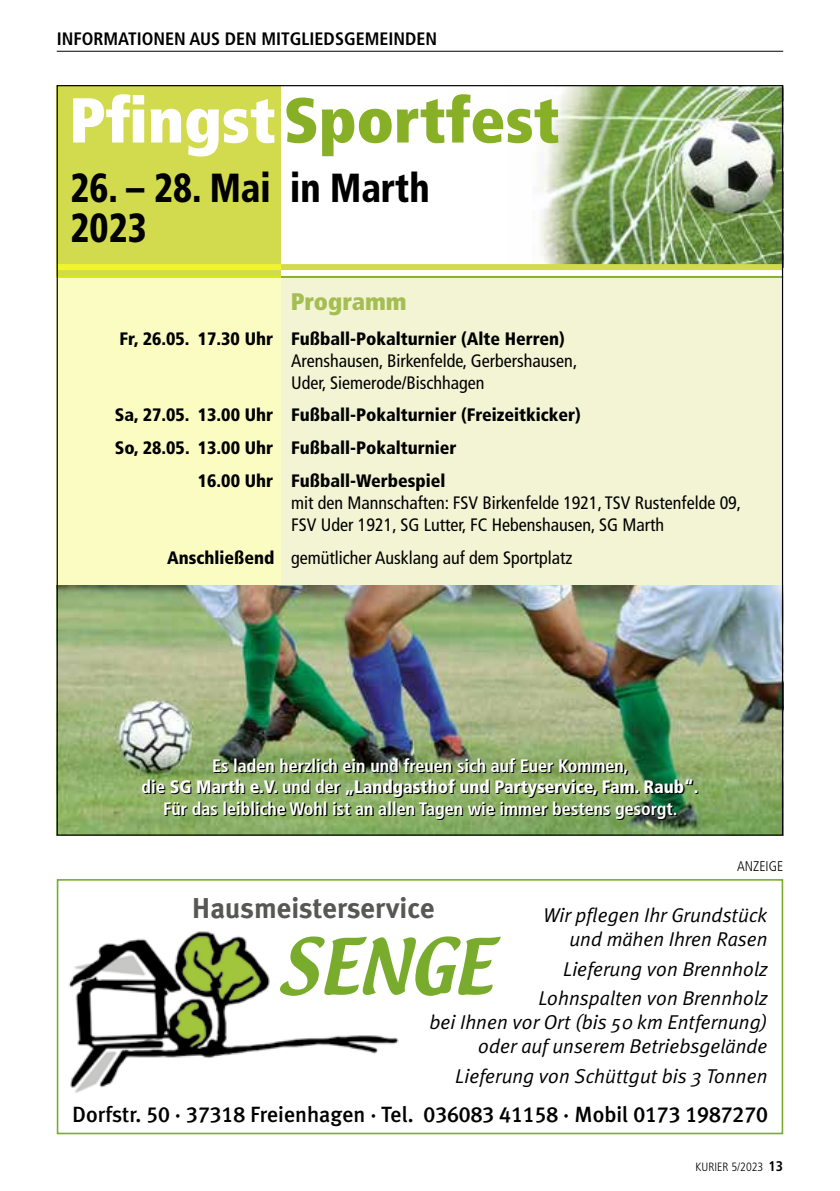
<style>
.page{position:relative;width:840px;height:1191px;background:#fff}
.page>*{position:absolute;margin:0;border:0;box-sizing:border-box;transform-origin:0 0}
.t1{font:68px "Textile";color:#79ac2c}
.t2{font:900 condensed 63.4px "Frutiger LT Std";color:#88b027}
.t3{font:900 condensed 40.6px/40px "Frutiger LT Std";color:#000;scale:.9 1}
.t4{font:700 28.6px "Meta Plus";color:#575756}
.t5{font:900 condensed 24px "Frutiger LT Std";color:#a4be53}
.t6{font:500 22px "Meta Plus";color:#000}
.t7{font:italic 20px/24px "Meta Plus Normal";color:#000;text-align:right}
.t8{font:condensed 18px/21.6px "Frutiger LT Std";color:#000}
.t9{font:900 condensed 18px "Frutiger LT Std";color:#000}
.t10{font:700 condensed 18px/21.6px "Frutiger LT Std";color:#fff;text-align:center}
.t11{font:700 condensed 18px "Frutiger LT Std";color:#000}
.t12{font:300 condensed 14px "Frutiger LT Std";color:#000}
.t13{font:300 condensed 12px "Frutiger LT Std";color:#000}
.s1{color:#fff}
.s2{font-weight:900}
.s3{font-family:"Meta Plus Medium Caps";font-weight:400}
.s4{font-weight:700;font-size:14px}
</style>
<div class="page">
<hr style="left:57px;top:51px;width:725px;height:1px;background:#000">
<div style="left:57px;top:277px;width:725px;height:308px;background:#f2f4d3"></div>
<img style="left:540px;top:87px;width:240px;height:177px">
<div style="left:57px;top:264px;width:725px;height:6px;background:#d2db4d"></div>
<hr style="left:57px;top:276px;width:725px;height:2px;background:#88b027">
<svg style="left:59px;top:87px;width:222px;height:498px;background:#ebef94"></svg>
<img style="left:59px;top:585px;width:721px;height:248px">
<div style="left:57px;top:879px;width:725px;height:255px;background:#fff;border:2px solid #79ac2c"></div>
<img style="left:68px;top:931px;width:331px;height:162px">
<p class="t11" style="left:57px;top:28px;width:381px">INFORMATIONEN AUS DEN MITGLIEDSGEMEINDEN</p>
<h2 class="t2" style="left:69px;top:82px;width:491px"><span class="s1">Pfingst</span>Sportfest</h2>
<h3 class="t3" style="left:71px;top:168px;width:400px">26. – 28. Mai in Marth<br>2023</h3>
<h3 class="t5" style="left:290px;top:287px;width:117px">Programm</h3>
<p class="t9" style="left:119px;top:328px;width:447px">Fr, 26.05. 17.30 Uhr Fußball-Pokalturnier (Alte Herren)</p>
<p class="t8" style="left:291px;top:350px;width:287px">Arenshausen, Birkenfelde, Gerbershausen,<br>Uder, Siemerode/Bischhagen</p>
<p class="t9" style="left:115px;top:404px;width:467px">Sa, 27.05. 13.00 Uhr Fußball-Pokalturnier (Freizeitkicker)</p>
<p class="t9" style="left:115px;top:437px;width:343px">So, 28.05. 13.00 Uhr Fußball-Pokalturnier</p>
<p class="t9" style="left:198px;top:470px;width:249px">16.00 Uhr Fußball-Werbespiel</p>
<p class="t8" style="left:291px;top:492px;width:451px">mit den Mannschaften: FSV Birkenfelde 1921, TSV Rustenfelde 09,<br>FSV Uder 1921, SG Lutter, FC Hebenshausen, SG Marth</p>
<p class="t8" style="left:167px;top:546px;width:407px"><span class="s2">Anschließend</span> gemütlicher Ausklang auf dem Sportplatz</p>
<p class="t10" style="left:141px;top:754px;width:558px">Es laden herzlich ein und freuen sich auf Euer Kommen,<br>die <span class="s2">SG Marth e.V.</span> und der <span class="s2">„Landgasthof und Partyservice, Fam. Raub“.<br></span>Für das leibliche Wohl ist an allen Tagen wie immer bestens gesorgt.</p>
<p class="t12" style="left:736px;top:858px;width:48px">ANZEIGE</p>
<h3 class="t4" style="left:192px;top:891px;width:244px">Hausmeisterservice</h3>
<p class="t7" style="left:543px;top:902px;width:226px">Wir pflegen Ihr Grundstück und mähen Ihren Rasen</p>
<p class="t7" style="left:538px;top:953px;width:230px;line-height:29.6px">Lieferung von Brennholz<br>Lohnspalten von Brennholz</p>
<p class="t7" style="left:429px;top:1010px;width:339px">bei Ihnen vor Ort (bis 50 km Entfernung) oder auf unserem Betriebsgelände</p>
<p class="t7" style="left:455px;top:1063px;width:314px">Lieferung von Schüttgut bis 3 Tonnen</p>
<p class="t6" style="left:72px;top:1101px;width:697px">Dorfstr. <span class="s3">50 · 37318</span> Freienhagen · Tel. <span class="s3">036083 41158</span> · Mobil <span class="s3">0173 1987270</span></p>
<h1 class="t1" style="left:277px;top:918px;width:216px">SENGE</h1>
<p class="t13" style="left:695px;top:1159px;width:89px">KURIER 5/2023 <span class="s4">13</span></p>
</div>
